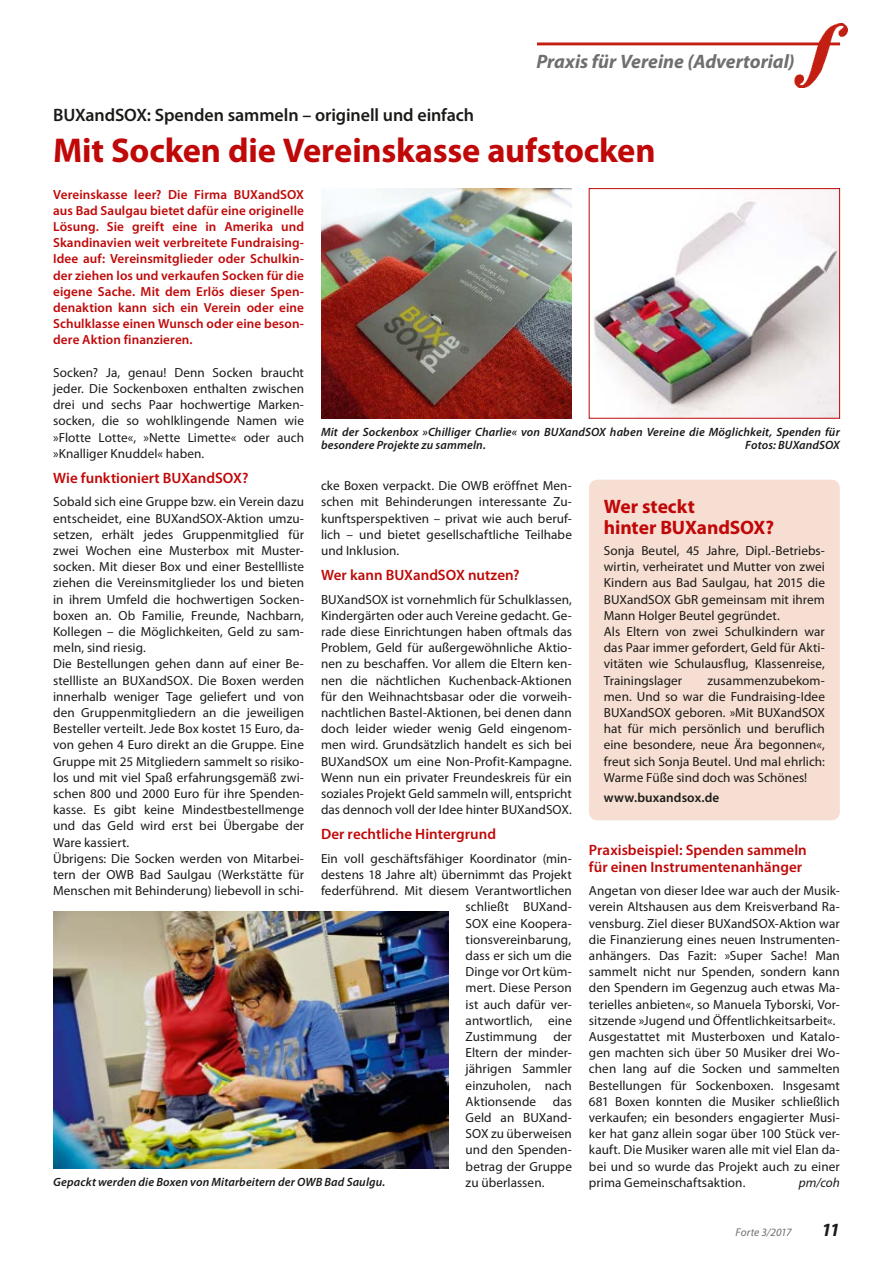
<style>
.page{position:relative;width:893px;height:1263px;background:#fff}
.page>*{position:absolute;margin:0;border:0;box-sizing:border-box;transform-origin:0 0}
.t1{font:700 34.5px "Myriad Pro";letter-spacing:-.005em;color:#c00808}
.t2{font:italic 700 19.5px "Myriad Pro";color:#6f6f6e}
.t3{font:700 19.5px/21px "Myriad Pro";letter-spacing:-.005em;color:#c00808}
.t4{font:italic 700 18.75px "Myriad Pro";color:#1a1a18}
.t5{font:600 18px "Myriad Pro";letter-spacing:-.005em;color:#1a1a18}
.t6{font:600 15px/16.2px "Myriad Pro";color:#c00808}
.t7{font:13.2px/16.2px "Myriad Pro";letter-spacing:.005em;color:#1a1a18;text-align:justify}
.t8{font:600 13.2px/16.2px "Myriad Pro";letter-spacing:.005em;color:#c00808;text-align:justify}
.t9{font:600 13.2px "Myriad Pro";letter-spacing:.01em;color:#1a1a18}
.t10{font:italic 13.2px "Myriad Pro";color:#1a1a18}
.t11{font:italic 600 12px/13.5px "Myriad Pro";letter-spacing:.01em;color:#1a1a18}
.t12{font:italic 11.25px "Myriad Pro";letter-spacing:-.005em;color:#6f6f6e}
</style>
<div class="page">
<img style="left:537px;top:23px;width:311px;height:65px">
<img style="left:593px;top:190px;width:245px;height:226px">
<div style="left:589px;top:188px;width:251px;height:230px;border:1px solid #c00808"></div>
<img style="left:321px;top:188px;width:251px;height:230px">
<img style="left:53px;top:911px;width:396px;height:258px">
<div style="left:589px;top:480px;width:251px;height:340px;background:#f7ded2;border-radius:9px"></div>
<h2 class="t2" style="left:537px;top:49px;width:260px">Praxis für Vereine (Advertorial)</h2>
<h3 class="t5" style="left:53px;top:104px;width:422px">BUXandSOX: Spenden sammeln – originell und einfach</h3>
<h1 class="t1" style="left:53px;top:128px;width:604px">Mit Socken die Vereinskasse aufstocken</h1>
<p class="t8" style="left:53px;top:186px;width:252px">Vereinskasse leer? Die Firma BUXandSOX aus Bad Saulgau bietet dafür eine originelle Lösung. Sie greift eine in Amerika und Skandinavien weit verbreitete Fundraising-Idee auf: Vereinsmitglieder oder Schulkin&shy;der ziehen los und verkaufen Socken für die eigene Sache. Mit dem Erlös dieser Spen&shy;denaktion kann sich ein Verein oder eine Schulklasse einen Wunsch oder eine beson&shy;dere Aktion finanzieren.</p>
<p class="t7" style="left:53px;top:364px;width:252px">Socken? Ja, genau! Denn Socken braucht jeder. Die Sockenboxen enthalten zwischen drei und sechs Paar hochwertige Marken&shy;socken, die so wohlklingende Namen wie »Flotte Lotte«, »Nette Limette« oder auch »Knalliger Knuddel« haben.</p>
<p class="t6" style="left:53px;top:469px;width:197px">Wie funktioniert BUXandSOX?</p>
<p class="t7" style="left:53px;top:494px;width:252px;text-align:left">Sobald sich eine Gruppe bzw. ein Verein dazu entscheidet, eine BUXandSOX-Aktion umzu&shy;setzen, erhält jedes Gruppenmitglied für zwei Wochen eine Musterbox mit Muster&shy;socken. Mit dieser Box und einer Bestellliste ziehen die Vereinsmitglieder los und bieten in ihrem Umfeld die hochwertigen Socken&shy;boxen an. Ob Familie, Freunde, Nachbarn, Kollegen – die Möglichkeiten, Geld zu sam&shy;meln, sind riesig.<br>Die Bestellungen gehen dann auf einer Be&shy;stellliste an BUXandSOX. Die Boxen werden innerhalb weniger Tage geliefert und von den Gruppenmitgliedern an die jeweiligen Besteller verteilt. Jede Box kostet 15 Euro, da&shy;von gehen 4 Euro direkt an die Gruppe. Eine Gruppe mit 25 Mitgliedern sammelt so risiko&shy;los und mit viel Spaß erfahrungsgemäß zwi&shy;schen 800 und 2000 Euro für ihre Spenden&shy;kasse. Es gibt keine Mindestbestellmenge und das Geld wird erst bei Übergabe der Ware kassiert.<br>Übrigens: Die Socken werden von Mitarbei&shy;tern der OWB Bad Saulgau (Werkstätte für Menschen mit Behinderung) liebevoll in schi-</p>
<p class="t11" style="left:321px;top:425px;width:520px">Mit der Sockenbox »Chilliger Charlie« von BUXandSOX haben Vereine die Möglichkeit, Spenden für besondere Projekte zu sammeln.</p>
<p class="t11" style="left:745px;top:438px;width:96px">Fotos: BUXandSOX</p>
<p class="t7" style="left:321px;top:477px;width:252px">cke Boxen verpackt. Die OWB eröffnet Men&shy;schen mit Behinderungen interessante Zu&shy;kunftsperspektiven – privat wie auch beruf&shy;lich – und bietet gesellschaftliche Teilhabe und Inklusion.</p>
<p class="t6" style="left:321px;top:567px;width:200px">Wer kann BUXandSOX nutzen?</p>
<p class="t7" style="left:321px;top:591px;width:252px">BUXandSOX ist vornehmlich für Schulklassen, Kindergärten oder auch Vereine gedacht. Ge&shy;rade diese Einrichtungen haben oftmals das Problem, Geld für außergewöhnliche Aktio&shy;nen zu beschaffen. Vor allem die Eltern ken&shy;nen die nächtlichen Kuchenback-Aktionen für den Weihnachtsbasar oder die vorweih&shy;nachtlichen Bastel-Aktionen, bei denen dann doch leider wieder wenig Geld eingenom&shy;men wird. Grundsätzlich handelt es sich bei BUXandSOX um eine Non-Profit-Kampagne.<br>Wenn nun ein privater Freundeskreis für ein soziales Projekt Geld sammeln will, entspricht das dennoch voll der Idee hinter BUXandSOX.</p>
<p class="t6" style="left:321px;top:826px;width:177px">Der rechtliche Hintergrund</p>
<p class="t7" style="left:321px;top:850px;width:252px">Ein voll geschäftsfähiger Koordinator (min-</p>
<p class="t7" style="left:321px;top:866px;width:252px">destens 18 Jahre alt) übernimmt das Projekt</p>
<p class="t7" style="left:321px;top:882px;width:252px">federführend. Mit diesem Verantwortlichen</p>
<p class="t7" style="left:466px;top:899px;width:108px">schließt BUXand-</p>
<p class="t7" style="left:466px;top:915px;width:108px">SOX eine Koopera-</p>
<p class="t7" style="left:466px;top:931px;width:107px">tionsvereinbarung,</p>
<p class="t7" style="left:466px;top:947px;width:108px">dass er sich um die</p>
<p class="t7" style="left:466px;top:963px;width:108px">Dinge vor Ort küm-</p>
<p class="t7" style="left:466px;top:980px;width:108px">mert. Diese Person</p>
<p class="t7" style="left:466px;top:996px;width:108px">ist auch dafür ver-</p>
<p class="t7" style="left:466px;top:1012px;width:108px">antwortlich, eine</p>
<p class="t7" style="left:466px;top:1028px;width:108px">Zustimmung der</p>
<p class="t7" style="left:466px;top:1044px;width:108px">Eltern der minder-</p>
<p class="t7" style="left:466px;top:1061px;width:108px">jährigen Sammler</p>
<p class="t7" style="left:466px;top:1077px;width:108px">einzuholen, nach</p>
<p class="t7" style="left:466px;top:1093px;width:72px">Aktionsende</p>
<h2 class="t3" style="left:604px;top:495px;width:172px">Wer steckt<br>hinter BUXandSOX?</h2>
<p class="t7" style="left:604px;top:542px;width:223px;text-align:left">Sonja Beutel, 45 Jahre, Dipl.-Betriebs&shy;wirtin, verheiratet und Mutter von zwei Kindern aus Bad Saulgau, hat 2015 die BUXandSOX GbR gemeinsam mit ihrem Mann Holger Beutel gegründet.<br>Als Eltern von zwei Schulkindern war das Paar immer gefordert, Geld für Akti&shy;vitäten wie Schulausflug, Klassenreise, Trainingslager</p>
<p class="t7" style="left:604px;top:672px;width:223px;text-indent:104px">zusammenzubekom&shy;men. Und so war die Fundraising-Idee BUXandSOX geboren. »Mit BUXandSOX hat für mich persönlich und beruflich eine besondere, neue Ära begonnen«, freut sich Sonja Beutel. Und mal ehrlich:<br>Warme Füße sind doch was Schönes!</p>
<p class="t9" style="left:604px;top:789px;width:117px">www.buxandsox.de</p>
<p class="t6" style="left:589px;top:842px;width:219px">Praxisbeispiel: Spenden sammeln für einen Instrumentenanhänger</p>
<p class="t7" style="left:589px;top:882px;width:252px;text-align:left">Angetan von dieser Idee war auch der Musik&shy;verein Altshausen aus dem Kreisverband Ra&shy;vensburg. Ziel dieser BUXandSOX-Aktion war die Finanzierung eines neuen Instrumenten&shy;anhängers. Das Fazit: »Super Sache! Man sammelt nicht nur Spenden, sondern kann den Spendern im Gegenzug auch etwas Ma&shy;terielles anbieten«, so Manuela Tyborski, Vor&shy;sitzende »Jugend und Öffentlichkeitsarbeit«.<br>Ausgestattet mit Musterboxen und Katalo&shy;gen machten sich über 50 Musiker drei Wo&shy;chen lang auf die Socken und sammelten Bestellungen für Sockenboxen. Insgesamt 681 Boxen konnten die Musiker schließlich verkaufen; ein besonders engagierter Musi&shy;ker hat ganz allein sogar über 100 Stück ver&shy;kauft. Die Musiker waren alle mit viel Elan da&shy;bei und so wurde das Projekt auch zu einer prima Gemeinschaftsaktion.</p>
<p class="t7" style="left:466px;top:1093px;width:108px;text-indent:87px">das Geld an BUXand-SOX zu überweisen und den Spenden&shy;betrag der Gruppe zu überlassen.</p>
<p class="t10" style="left:799px;top:1174px;width:42px">pm/coh</p>
<p class="t11" style="left:53px;top:1175px;width:334px">Gepackt werden die Boxen von Mitarbeitern der OWB Bad Saulgu.</p>
<p class="t12" style="left:736px;top:1225px;width:57px">Forte 3/2017</p>
<h3 class="t4" style="left:821px;top:1217px;width:20px">11</h3>
</div>
